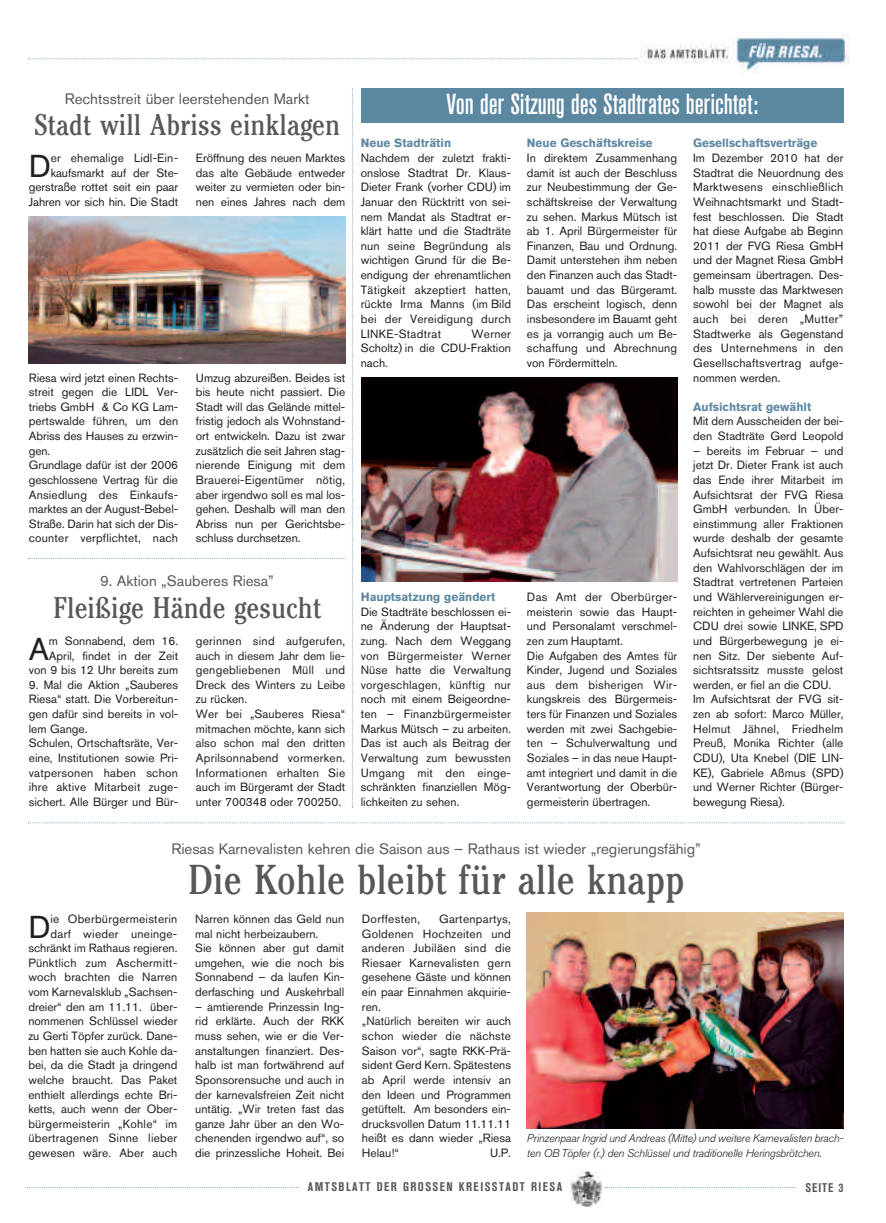
<style>
.page{position:relative;width:886px;height:1223px;background:#fff}
.page>*{position:absolute;margin:0;border:0;box-sizing:border-box;transform-origin:0 0}
.t1{font:43.75px "Cheltenham EFOP Book Con";color:#57585a}
.t2{font:31.38px "Akzidenz Grotesk Std";color:#231f20}
.t3{font:31.25px "Cheltenham EFOP Book Con";color:#57585a}
.t4{font:500 condensed 28.75px "Akzidenz Grotesk Std";color:#fff}
.t5{font:15px "Akzidenz Grotesk Std";color:#57585a}
.t6{font:700 condensed 12.5px "Akzidenz Grotesk Std";letter-spacing:.12em;color:#57585a}
.t7{font:11.88px/14.6px "Akzidenz Grotesk Std";color:#231f20;text-align:justify}
.t8{font:700 11.88px "Akzidenz Grotesk Std";color:#5c87a1}
.t9{font:11.88px "Akzidenz Grotesk Std";letter-spacing:.025em;color:#231f20}
.t10{font:italic 300 11.25px/14.6px "Akzidenz Grotesk Std";letter-spacing:-.02em;color:#231f20}
</style>
<div class="page">
<svg style="left:27px;top:1187px;width:272px;height:1px"></svg>
<svg style="left:605px;top:1187px;width:191px;height:1px"></svg>
<img style="left:571px;top:1171px;width:32px;height:35px">
<svg style="left:28px;top:58px;width:610px;height:1px"></svg>
<img style="left:641px;top:34px;width:208px;height:40px">
<div style="left:361px;top:89px;width:482px;height:34px;background:#5c87a1"></div>
<img style="left:361px;top:377px;width:316px;height:204px">
<svg style="left:28px;top:822px;width:816px;height:1px"></svg>
<img style="left:527px;top:912px;width:316px;height:216px">
<img style="left:29px;top:216px;width:316px;height:147px">
<svg style="left:28px;top:558px;width:318px;height:1px"></svg>
<svg style="left:352px;top:88px;width:1px;height:719px"></svg>
<p class="t5" style="left:65px;top:89px;width:246px">Rechtsstreit über leerstehenden Markt</p>
<h3 class="t3" style="left:34px;top:114px;width:308px">Stadt will Abriss einklagen</h3>
<h2 class="t2" style="left:29px;top:147px;width:24px">D</h2>
<p class="t7" style="left:196px;top:150px;width:151px">Eröffnung des neuen Marktes das alte Gebäude entweder weiter zu vermieten oder bin&shy;nen eines Jahres nach dem</p>
<p class="t7" style="left:29px;top:150px;width:151px;text-align:right">er ehemalige Lidl-Ein&shy;kaufsmarkt auf der Ste&shy;gerstraße rottet seit ein paar<br>Jahren vor sich hin. Die Stadt</p>
<p class="t7" style="left:29px;top:370px;width:151px;text-align:left">Riesa wird jetzt einen Rechts&shy;streit gegen die LIDL Ver&shy;triebs GmbH &amp; Co KG Lam&shy;pertswalde führen, um den<br>Abriss des Hauses zu erzwin&shy;gen.<br>Grundlage dafür ist der 2006 geschlossene Vertrag für die<br>Ansiedlung des Einkaufs&shy;marktes an der August-Bebel-<br>Straße. Darin hat sich der Dis&shy;counter verpflichtet, nach</p>
<p class="t7" style="left:196px;top:370px;width:151px">Umzug abzureißen. Beides ist bis heute nicht passiert. Die Stadt will das Gelände mittel&shy;fristig jedoch als Wohnstand&shy;ort entwickeln. Dazu ist zwar zusätzlich die seit Jahren stag&shy;nierende Einigung mit dem Brauerei-Eigentümer nötig, aber irgendwo soll es mal los&shy;gehen. Deshalb will man den Abriss nun per Gerichtsbe&shy;schluss durchsetzen.</p>
<p class="t5" style="left:100px;top:572px;width:175px">9. Aktion „Sauberes Riesa”</p>
<h3 class="t3" style="left:53px;top:597px;width:269px">Fleißige Hände gesucht</h3>
<p class="t7" style="left:29px;top:633px;width:151px;text-align:right">m Sonnabend, dem 16.<br>April, findet in der Zeit von 9 bis 12 Uhr bereits zum</p>
<p class="t7" style="left:29px;top:677px;width:151px;text-align:left">9. Mal die Aktion „Sauberes<br>Riesa“ statt. Die Vorbereitun&shy;gen dafür sind bereits in vol&shy;lem Gange.<br>Schulen, Ortschaftsräte, Ver&shy;eine, Institutionen sowie Pri&shy;vatpersonen haben schon ihre aktive Mitarbeit zuge&shy;sichert. Alle Bürger und Bür-</p>
<h2 class="t2" style="left:29px;top:630px;width:22px">A</h2>
<p class="t7" style="left:196px;top:633px;width:151px;text-align:left">gerinnen sind aufgerufen, auch in diesem Jahr dem lie&shy;gengebliebenen Müll und<br>Dreck des Winters zu Leibe zu rücken.<br>Wer bei „Sauberes Riesa“ mitmachen möchte, kann sich also schon mal den dritten<br>Aprilsonnabend vormerken.<br>Informationen erhalten Sie auch im Bürgeramt der Stadt unter 700348 oder 700250.</p>
<h3 class="t4" style="left:446px;top:88px;width:313px">Von der Sitzung des Stadtrates berichtet:</h3>
<p class="t8" style="left:361px;top:136px;width:92px">Neue Stadträtin</p>
<p class="t7" style="left:361px;top:150px;width:152px">Nachdem der zuletzt frakti&shy;onslose Stadtrat Dr. Klaus-Dieter Frank (vorher CDU) im Januar den Rücktritt von sei&shy;nem Mandat als Stadtrat er&shy;klärt hatte und die Stadträte nun seine Begründung als wichtigen Grund für die Be&shy;endigung der ehrenamtlichen Tätigkeit akzeptiert hatten, rückte Irma Manns (im Bild bei der Vereidigung durch LINKE-Stadtrat</p>
<p class="t7" style="left:361px;top:326px;width:152px;text-indent:111px">Werner Scholtz) in die CDU-Fraktion nach.</p>
<p class="t8" style="left:361px;top:590px;width:136px">Hauptsatzung geändert</p>
<p class="t7" style="left:361px;top:604px;width:152px">Die Stadträte beschlossen ei&shy;ne Änderung der Hauptsat&shy;zung. Nach dem Weggang von Bürgermeister Werner Nüse hatte die Verwaltung vorgeschlagen, künftig nur noch mit einem Beigeordne&shy;ten – Finanzbürgermeister Markus Mütsch – zu arbeiten.<br>Das ist auch als Beitrag der Verwaltung zum bewussten Umgang mit den einge&shy;schränkten finanziellen Mög&shy;lichkeiten zu sehen.</p>
<p class="t8" style="left:527px;top:136px;width:127px">Neue Geschäftskreise</p>
<p class="t7" style="left:527px;top:150px;width:152px">In direktem Zusammenhang damit ist auch der Beschluss zur Neubestimmung der Ge&shy;schäftskreise der Verwaltung zu sehen. Markus Mütsch ist ab 1. April Bürgermeister für Finanzen, Bau und Ordnung.<br>Damit unterstehen ihm neben den Finanzen auch das Stadt&shy;bauamt und das Bürgeramt.<br>Das erscheint logisch, denn insbesondere im Bauamt geht es ja vorrangig auch um Be&shy;schaffung und Abrechnung von Fördermitteln.</p>
<p class="t7" style="left:527px;top:589px;width:152px;text-align:left">Das Amt der Oberbürger&shy;meisterin sowie das Haupt&shy;und Personalamt verschmel&shy;zen zum Hauptamt.<br>Die Aufgaben des Amtes für<br>Kinder, Jugend und Soziales aus dem bisherigen Wir&shy;kungskreis des Bürgermeis&shy;ters für Finanzen und Soziales werden mit zwei Sachgebie&shy;ten – Schulverwaltung und<br>Soziales – in das neue Haupt&shy;amt integriert und damit in die<br>Verantwortung der Oberbür&shy;germeisterin übertragen.</p>
<p class="t8" style="left:693px;top:136px;width:126px">Gesellschaftsverträge</p>
<p class="t7" style="left:693px;top:150px;width:152px">Im Dezember 2010 hat der Stadtrat die Neuordnung des Marktwesens einschließlich Weihnachtsmarkt und Stadt&shy;fest beschlossen. Die Stadt hat diese Aufgabe ab Beginn 2011 der FVG Riesa GmbH und der Magnet Riesa GmbH gemeinsam übertragen. Des&shy;halb musste das Marktwesen sowohl bei der Magnet als auch bei deren „Mutter” Stadtwerke als Gegenstand des Unternehmens in den Gesellschaftsvertrag aufge&shy;nommen werden.</p>
<p class="t8" style="left:693px;top:400px;width:120px">Aufsichtsrat gewählt</p>
<p class="t7" style="left:693px;top:414px;width:152px">Mit dem Ausscheiden der bei&shy;den Stadträte Gerd Leopold</p>
<p class="t7" style="left:693px;top:443px;width:152px;text-align:left">– bereits im Februar – und jetzt Dr. Dieter Frank ist auch das Ende ihrer Mitarbeit im<br>Aufsichtsrat der FVG Riesa<br>GmbH verbunden. In Über&shy;einstimmung aller Fraktionen wurde deshalb der gesamte<br>Aufsichtsrat neu gewählt. Aus den Wahlvorschlägen der im<br>Stadtrat vertretenen Parteien und Wählervereinigungen er&shy;reichten in geheimer Wahl die<br>CDU drei sowie LINKE, SPD und Bürgerbewegung je ei&shy;nen Sitz. Der siebente Auf&shy;sichtsratssitz musste gelost werden, er fiel an die CDU.<br>Im Aufsichtsrat der FVG sit&shy;zen ab sofort: Marco Müller,<br>Helmut Jähnel, Friedhelm<br>Preuß, Monika Richter (alle<br>CDU), Uta Knebel (DIE LIN-<br>KE), Gabriele Aßmus (SPD) und Werner Richter (Bürger&shy;bewegung Riesa).</p>
<p class="t5" style="left:171px;top:839px;width:531px">Riesas Karnevalisten kehren die Saison aus – Rathaus ist wieder „regierungsfähig”</p>
<h1 class="t1" style="left:188px;top:864px;width:498px">Die Kohle bleibt für alle knapp</h1>
<p class="t7" style="left:28px;top:911px;width:151px;text-align:right">ie Oberbürgermeisterin darf wieder uneinge&shy;schränkt im Rathaus regieren.<br>Pünktlich zum Aschermitt&shy;woch brachten die Narren vom Karnevalsklub „Sachsen&shy;dreier“ den am 11.11. über&shy;nommenen Schlüssel wieder zu Gerti Töpfer zurück. Dane&shy;ben hatten sie auch Kohle da&shy;bei, da die Stadt ja dringend welche braucht. Das Paket enthielt allerdings echte Bri&shy;ketts, auch wenn der Ober&shy;bürgermeisterin „Kohle“ im übertragenen Sinne lieber gewesen wäre. Aber auch</p>
<p class="t7" style="left:195px;top:911px;width:151px;text-align:left">Narren können das Geld nun mal nicht herbeizaubern.<br>Sie können aber gut damit umgehen, wie die noch bis<br>Sonnabend – da laufen Kin&shy;derfasching und Auskehrball</p>
<h2 class="t2" style="left:28px;top:908px;width:24px">D</h2>
<p class="t7" style="left:195px;top:999px;width:151px">– amtierende Prinzessin Ing&shy;rid erklärte. Auch der RKK muss sehen, wie er die Ver&shy;anstaltungen finanziert. Des&shy;halb ist man fortwährend auf Sponsorensuche und auch in der karnevalsfreien Zeit nicht untätig. „Wir treten fast das ganze Jahr über an den Wo&shy;chenenden irgendwo auf“, so die prinzessliche Hoheit. Bei</p>
<p class="t7" style="left:362px;top:911px;width:151px;text-align:left;text-indent:77px">Gartenpartys,<br>Goldenen Hochzeiten und anderen Jubiläen sind die<br>Riesaer Karnevalisten gern gesehene Gäste und können ein paar Einnahmen akquirie&shy;ren.<br>„Natürlich bereiten wir auch schon wieder die nächste<br>Saison vor“, sagte RKK-Prä&shy;sident Gerd Kern. Spätestens ab April werde intensiv an den Ideen und Programmen getüftelt. Am besonders ein&shy;drucksvollen Datum 11.11.11 heißt es dann wieder „Riesa<br>Helau!“</p>
<p class="t9" style="left:362px;top:911px;width:60px">Dorffesten,</p>
<p class="t7" style="left:490px;top:1145px;width:23px">U.P.</p>
<p class="t10" style="left:527px;top:1131px;width:318px">Prinzenpaar Ingrid und Andreas (Mitte) und weitere Karnevalisten brach&shy;ten OB Töpfer (r.) den Schlüssel und traditionelle Heringsbrötchen.</p>
<p class="t6" style="left:308px;top:1179px;width:256px">AMTSBLATT DER GROSSEN KREISSTADT RIESA</p>
<p class="t6" style="left:805px;top:1180px;width:39px">SEITE 3</p>
</div>
